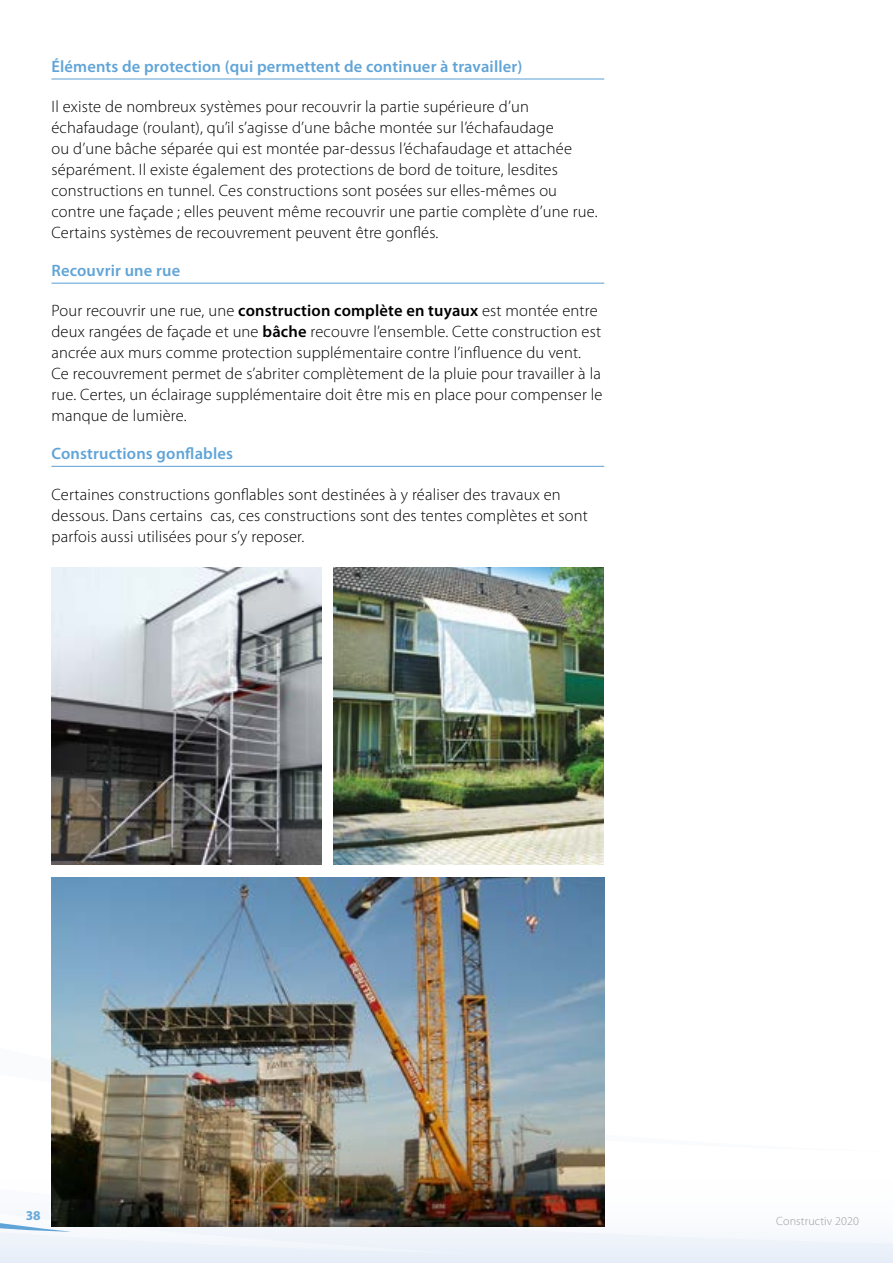
<style>
.page{position:relative;width:893px;height:1263px;background:#fff}
.page>*{position:absolute;margin:0;border:0;box-sizing:border-box;transform-origin:0 0}
.t1{font:300 16.5px/21px "Myriad Pro";letter-spacing:.01em;color:#000}
.t2{font:600 16.5px "Myriad Pro";letter-spacing:.01em;color:#60a4d7}
.t3{font:700 13.5px "Myriad Pro";color:#60a4d7}
.t4{font:300 12px "Myriad Pro";letter-spacing:.01em;color:#9c9c9d}
.s1{font-weight:600}
</style>
<div class="page">
<svg style="left:0;top:1186px;width:893px;height:77px;fill:#f0f5fb"></svg>
<svg style="left:0;top:1218px;width:71px;height:14px"></svg>
<hr style="left:51px;top:78px;width:553px;height:2px;background:#60a4d7">
<hr style="left:51px;top:283px;width:553px;height:1px;background:#60a4d7">
<hr style="left:51px;top:466px;width:553px;height:1px;background:#60a4d7">
<img style="left:51px;top:567px;width:270px;height:298px">
<img style="left:334px;top:567px;width:270px;height:298px">
<img style="left:51px;top:877px;width:553px;height:349px">
<p class="t2" style="left:51px;top:57px;width:473px">Éléments de protection (qui permettent de continuer à travailler)</p>
<p class="t1" style="left:51px;top:96px;width:548px">Il existe de nombreux systèmes pour recouvrir la partie supérieure d’un échafaudage (roulant), qu’il s’agisse d’une bâche montée sur l’échafaudage<br>ou d’une bâche séparée qui est montée par-dessus l’échafaudage et attachée séparément. Il existe également des protections de bord de toiture, lesdites constructions en tunnel. Ces constructions sont posées sur elles-mêmes ou contre une façade ; elles peuvent même recouvrir une partie complète d’une rue.<br>Certains systèmes de recouvrement peuvent être gonflés.</p>
<p class="t2" style="left:51px;top:262px;width:130px">Recouvrir une rue</p>
<p class="t1" style="left:51px;top:301px;width:552px">Pour recouvrir une rue, une <span class="s1">construction complète en tuyaux</span> est montée entre deux rangées de façade et une <span class="s1">bâche</span> recouvre l’ensemble. Cette construction est ancrée aux murs comme protection supplémentaire contre l’influence du vent.<br>Ce recouvrement permet de s’abriter complètement de la pluie pour travailler à la rue. Certes, un éclairage supplémentaire doit être mis en place pour compenser le manque de lumière.</p>
<p class="t2" style="left:51px;top:445px;width:183px">Constructions gonflables</p>
<p class="t1" style="left:51px;top:484px;width:538px">Certaines constructions gonflables sont destinées à y réaliser des travaux en dessous. Dans certains cas, ces constructions sont des tentes complètes et sont parfois aussi utilisées pour s’y reposer.</p>
<p class="t3" style="left:26px;top:1208px;width:16px">38</p>
<p class="t4" style="left:776px;top:1214px;width:84px">Constructiv 2020</p>
</div>
